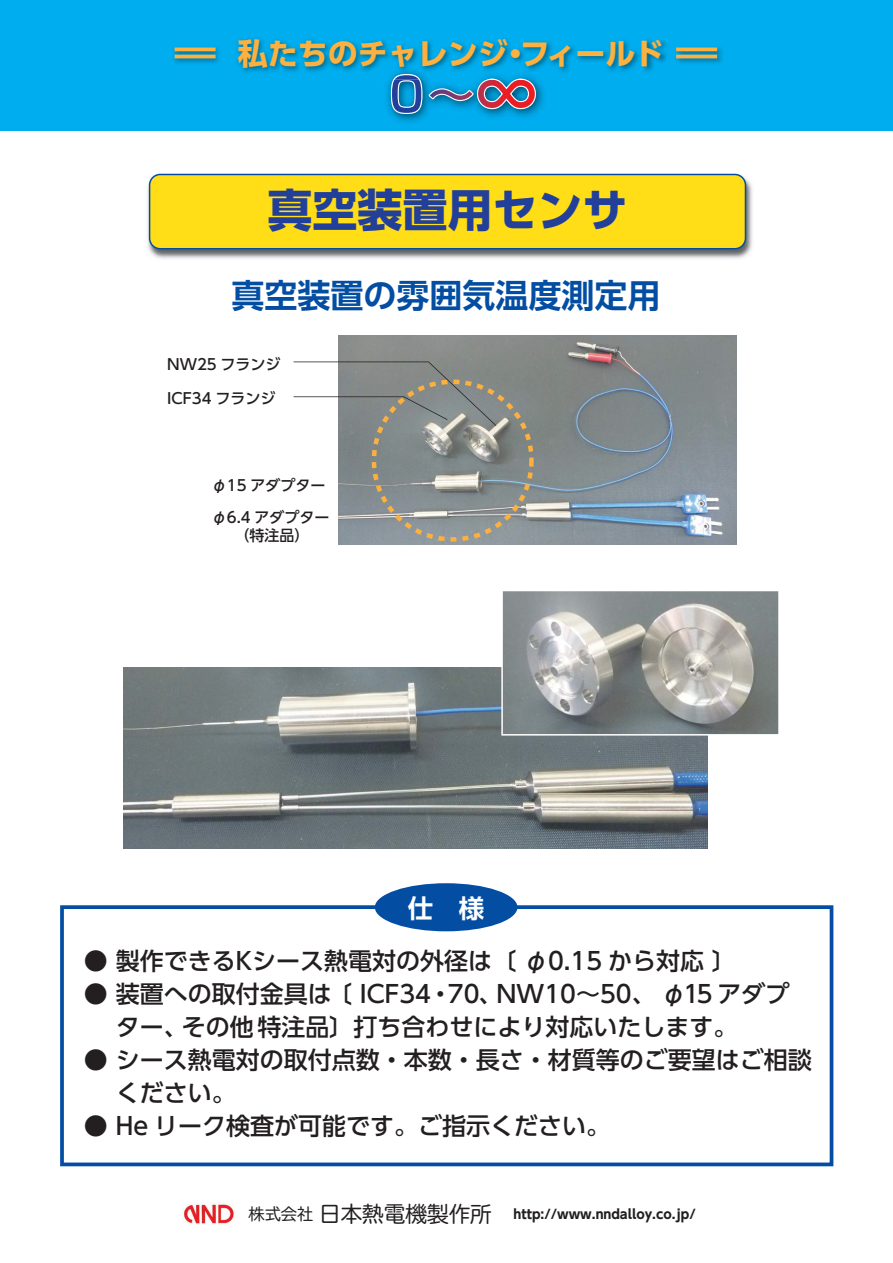
<style>
.page{position:relative;width:893px;height:1263px;background:#fff}
.page>*{position:absolute;margin:0;border:0;box-sizing:border-box;transform-origin:0 0}
.t1{font:700 45px "UD Shin Go Pro";color:#223f9a}
.t2{font:700 33px "UD Shin Go Pro De";color:#034ea2}
.t3{font:700 30px "UD Shin Go Pro";color:#fbb03f;scale:2 1}
.t4{font:700 25.5px "UD Shin Go Pro De";color:#fff}
.t5{font:500 24px/33px "UD Shin Go Pro";color:#231f20}
.t6{font:500 15px/31.5px "UD Shin Go Pro";color:#231f20}
.t7{font:700 12.75px "UD Shin Go Pro";color:#231f20}
.s1{font-family:"TBUDR Go Std";font-weight:400;font-size:16.2px}
.s2{font-family:"TBUDR Go Std";font-weight:400;font-size:21.6px}
</style>
<div class="page">
<div style="left:0;top:0;width:893px;height:131px;background:#00aeef"></div>
<img style="left:387px;top:80px;width:158px;height:42px">
<svg style="left:391px;top:80px;width:31px;height:34px"></svg>
<svg style="left:429px;top:80px;width:107px;height:29px"></svg>
<img style="left:173px;top:39px;width:549px;height:41px">
<img style="left:393px;top:74px;width:27px;height:6px">
<img style="left:486px;top:79px;width:40px;height:1px">
<img style="left:395px;top:75px;width:24px;height:5px">
<img style="left:183px;top:1202px;width:51px;height:23px">
<img style="left:147px;top:173px;width:606px;height:86px">
<div style="left:149px;top:174px;width:597px;height:75px;background:#ffdd17"></div>
<svg style="left:60px;top:905px;width:773px;height:261px"></svg>
<img style="left:339px;top:336px;width:397px;height:209px">
<img style="left:124px;top:667px;width:584px;height:181px">
<svg style="left:501px;top:591px;width:278px;height:144px;background:#9b9e9c"></svg>
<svg style="left:294px;top:361px;width:240px;height:181px"></svg>
<div style="left:375px;top:883px;width:142px;height:48px;background:#034ea2;border-radius:50%"></div>
<p class="t3" style="left:172px;top:29px;width:275px">= 私たちのチャレンジ・フィールド =</p>
<h1 class="t1" style="left:267px;top:174px;width:362px">真空装置用センサ</h1>
<h2 class="t2" style="left:231px;top:269px;width:430px">真空装置の雰囲気温度測定用</h2>
<p class="t6" style="left:167px;top:348px;width:115px">NW25 フランジ</p>
<p class="t6" style="left:167px;top:382px;width:110px">ICF34 フランジ</p>
<p class="t6" style="left:212px;top:469px;width:119px">φ15 アダプターφ6.4 アダプター</p>
<p class="t6" style="left:234px;top:519px;width:76px">（特注品）</p>
<p class="t4" style="left:408px;top:887px;width:78px">仕　様</p>
<p class="t5" style="left:84px;top:943px;width:654px">● 製作できるKシース熱電対の外径は〔 φ0.15 から対応 〕</p>
<p class="t5" style="left:84px;top:976px;width:707px">● 装置への取付金具は 〔 ICF34・70、NW10～50、 φ15 アダプ　 ター、その他特注品〕打ち合わせにより対応いたします。</p>
<p class="t5" style="left:84px;top:1042px;width:729px">● シース熱電対の取付点数・本数・長さ・材質等のご要望はご相談　 ください。</p>
<p class="t5" style="left:84px;top:1108px;width:528px">● He リーク検査が可能です。ご指示ください。</p>
<p class="t7" style="left:248px;top:1203px;width:449px"><span class="s1">株式会社</span> <span class="s2">日本熱電機製作所　</span>http://www.nndalloy.co.jp/</p>
</div>
